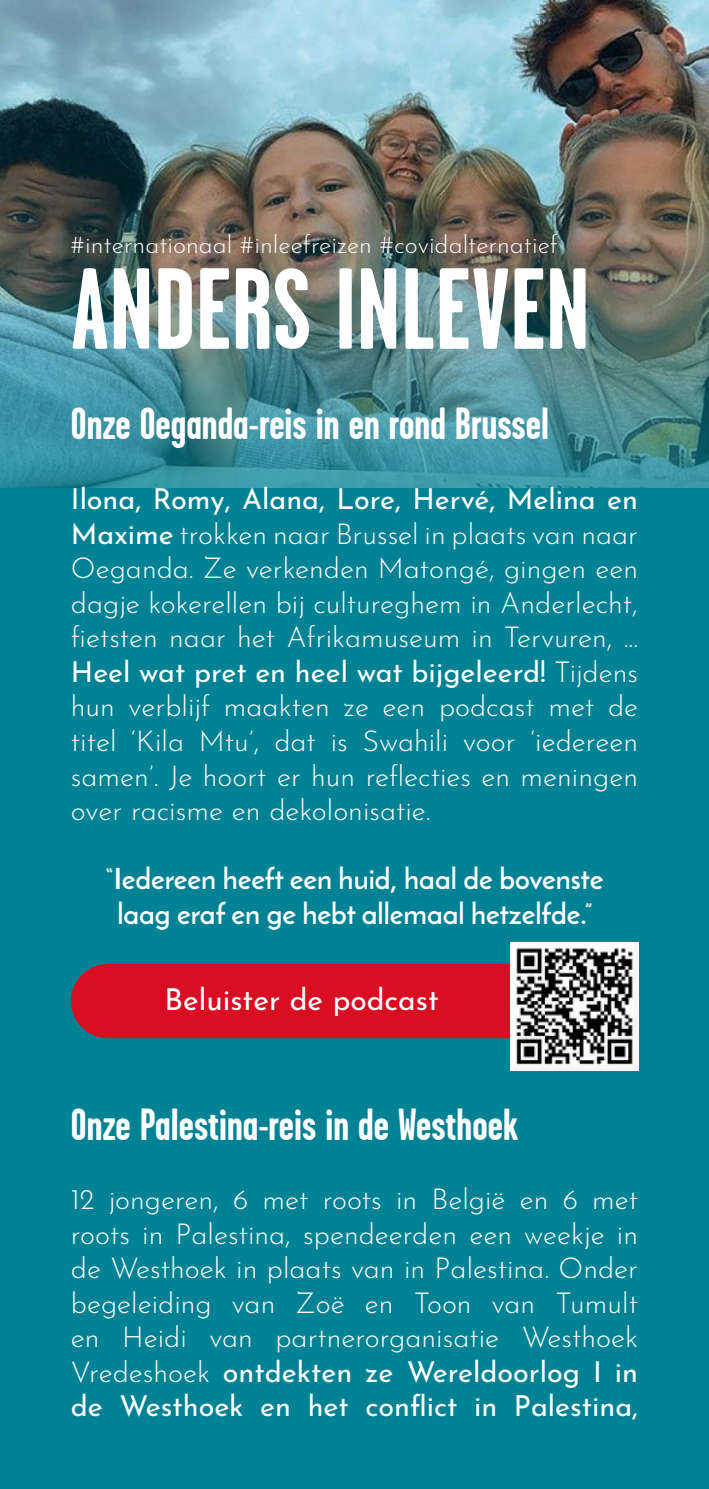
<style>
.page{position:relative;width:709px;height:1489px;background:#fff}
.page>*{position:absolute;margin:0;border:0;box-sizing:border-box;transform-origin:0 0}
.t1{font:700 115px "Garage Gothic";color:#fff}
.t2{font:700 45px "Garage Gothic";color:#fff}
.t3{font:30px "Josefin Sans";color:#fff}
.t4{font:300 28.75px/34.5px "Josefin Sans";color:#fff;text-align:justify}
.t5{font:700 28.75px/34.5px "Josefin Sans";color:#fff;text-align:center}
.t6{font:300 25px "Josefin Sans";color:#fff}
.s1{font-weight:400}
</style>
<div class="page">
<div style="left:0;top:0;width:709px;height:1488px;background:#008295"></div>
<img style="left:0;top:0;width:709px;height:487px">
<div style="left:71px;top:963px;width:439px;height:75px;background:#d90e22"></div>
<img style="left:510px;top:942px;width:128px;height:128px">
<p class="t6" style="left:71px;top:234px;width:488px">#internationaal #inleefreizen #covidalternatief</p>
<h1 class="t1" style="left:71px;top:258px;width:520px">ANDERS INLEVEN</h1>
<h2 class="t2" style="left:71px;top:403px;width:479px">Onze Oeganda-reis in en rond Brussel</h2>
<p class="t4" style="left:71px;top:484px;width:569px"><span class="s1">Ilona, Romy, Alana, Lore, Hervé, Melina en Maxime</span> trokken naar Brussel in plaats van naar Oeganda. Ze verkenden Matongé, gingen een dagje kokerellen bij cultureghem in Anderlecht, fietsten naar het Afrikamuseum in Tervuren, ...<br><span class="s1">Heel wat pret en heel wat bijgeleerd!</span> Tijdens hun verblijf maakten ze een podcast met de titel ‘Kila Mtu’, dat is Swahili voor ‘iedereen samen’. Je hoort er hun reflecties en meningen over racisme en dekolonisatie.</p>
<p class="t5" style="left:106px;top:863px;width:499px">“Iedereen heeft een huid, haal de bovenste laag eraf en ge hebt allemaal hetzelfde.”</p>
<p class="t3" style="left:165px;top:986px;width:276px">Beluister de podcast</p>
<h2 class="t2" style="left:71px;top:1104px;width:449px">Onze Palestina-reis in de Westhoek</h2>
<p class="t4" style="left:71px;top:1184px;width:568px">12 jongeren, 6 met roots in België en 6 met roots in Palestina, spendeerden een weekje in de Westhoek in plaats van in Palestina. Onder begeleiding van Zoë en Toon van Tumult en Heidi van partnerorganisatie Westhoek Vredeshoek <span class="s1">ontdekten ze Wereldoorlog I in de Westhoek en het conflict in Palestina,</span></p>
</div>
